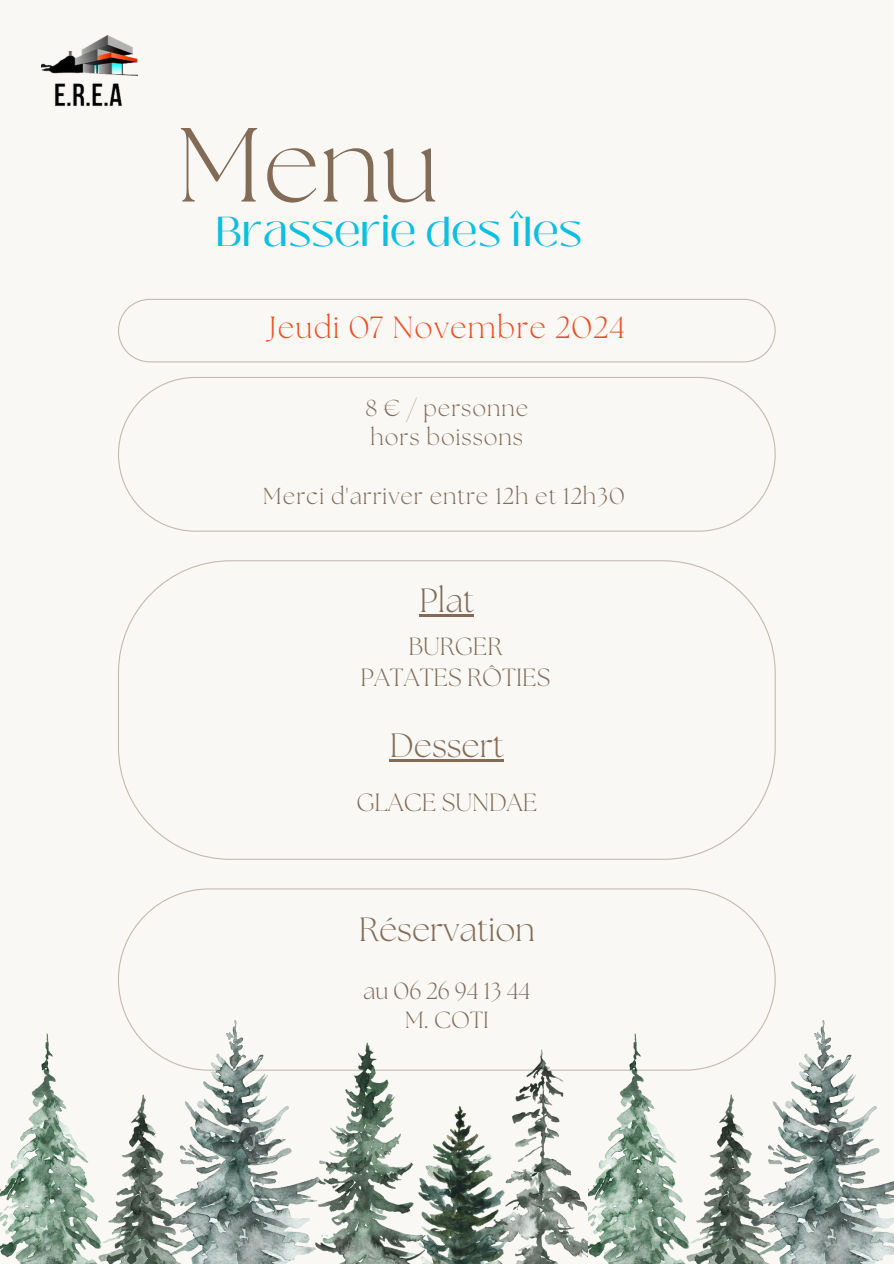
<style>
.page{position:relative;width:894px;height:1264px;background:#fff}
.page>*{position:absolute;margin:0;border:0;box-sizing:border-box;transform-origin:0 0}
.t1{font:300 105px "The Seasons";color:#826c58}
.t2{font:41.7px "Black Mango";color:#0cc0df}
.t3{font:300 33.6px "The Seasons";color:#826c58}
.t4{font:300 30.6px "The Seasons";letter-spacing:.04em;color:#ea5124}
.t5{font:300 24.9px/31.5px "The Seasons";color:#826c58;text-align:center}
.t6{font:300 23.4px "The Seasons";color:#826c58}
.t7{font:300 23.1px "The Seasons";letter-spacing:.04em;color:#826c58}
</style>
<div class="page">
<div style="left:0;top:0;width:893px;height:1263px;background:#f9f8f4"></div>
<svg style="left:118px;top:888px;width:657px;height:132px"></svg>
<svg style="left:118px;top:377px;width:657px;height:154px"></svg>
<svg style="left:118px;top:560px;width:657px;height:299px"></svg>
<img style="left:41px;top:35px;width:96px;height:72px">
<svg style="left:118px;top:299px;width:657px;height:63px"></svg>
<hr style="left:419px;top:614px;width:55px;height:2px;background:#826c58">
<hr style="left:389px;top:759px;width:114px;height:2px;background:#826c58">
<img style="left:0;top:1020px;width:893px;height:243px">
<h3 class="t1" style="left:176px;top:117px;width:265px">Menu</h3>
<h4 class="t2" style="left:215px;top:200px;width:368px">Brasserie des îles</h4>
<h3 class="t4" style="left:268px;top:313px;width:358px">Jeudi 07 Novembre 2024</h3>
<h1 class="t7" style="left:365px;top:397px;width:164px">8 € / personne</h1>
<h2 class="t7" style="left:370px;top:427px;width:154px">hors boissons</h2>
<h3 class="t7" style="left:263px;top:485px;width:363px">Merci d'arriver entre 12h et 12h30</h3>
<p class="t3" style="left:419px;top:585px;width:56px">Plat</p>
<p class="t5" style="left:360px;top:632px;width:191px">BURGER<br>PATATES RÔTIES</p>
<h3 class="t3" style="left:389px;top:729px;width:115px">Dessert</h3>
<h4 class="t5" style="left:356px;top:789px;width:182px">GLACE SUNDAE</h4>
<p class="t3" style="left:358px;top:913px;width:177px">Réservation</p>
<p class="t6" style="left:363px;top:979px;width:169px">au 06 26 94 13 44</p>
<p class="t6" style="left:404px;top:1009px;width:86px">M. COTI</p>
</div>
